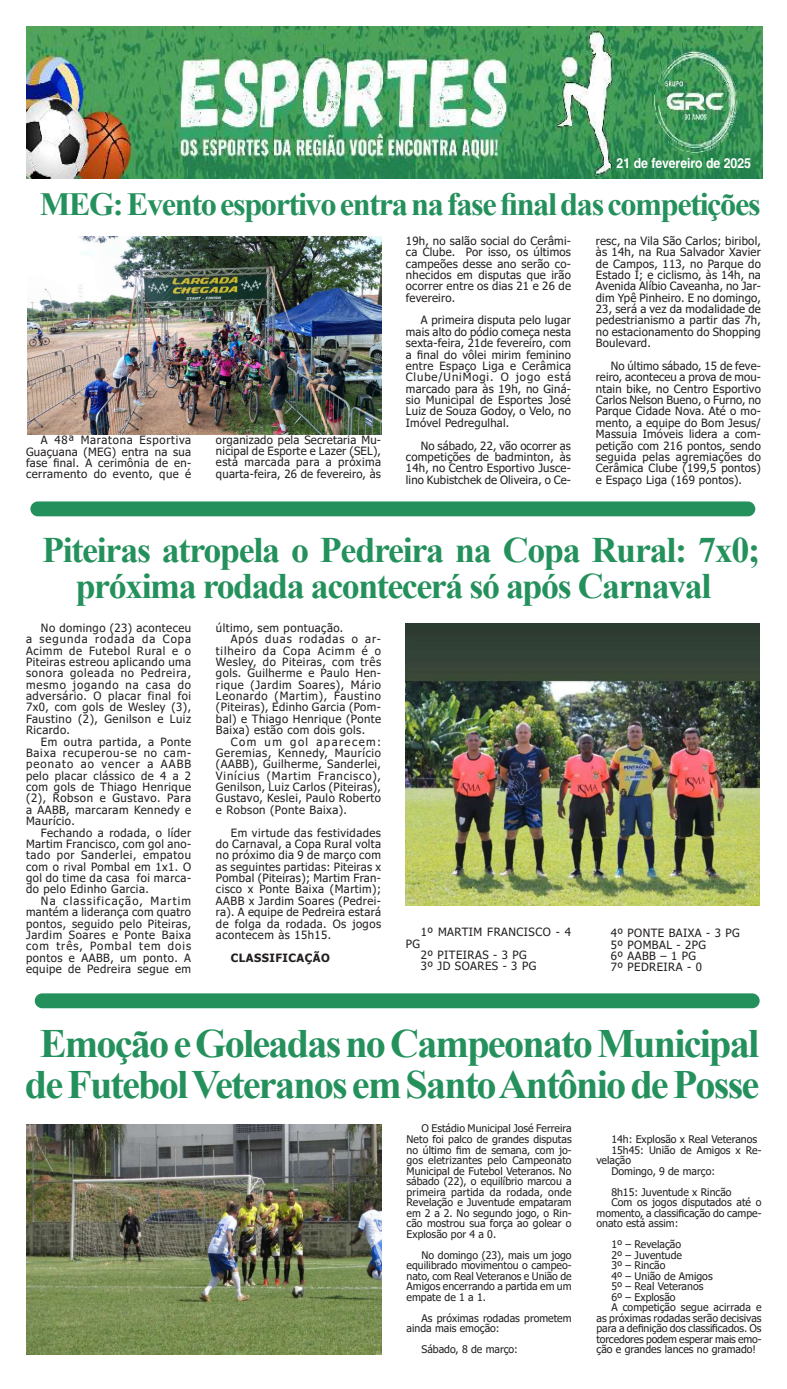
<style>
.page{position:relative;width:787px;height:1389px;background:#fff}
.page>*{position:absolute;margin:0;border:0;box-sizing:border-box;transform-origin:0 0}
.t1{font:700 40.25px/41.1px "Times New Roman";letter-spacing:-.045em;color:#24915c;text-align:center}
.t2{font:700 35.88px/35.9px "Times New Roman";letter-spacing:-.04em;color:#24915c;text-align:center}
.t3{font:700 32.38px "Times New Roman";letter-spacing:-.045em;color:#24915c}
.t4{font:700 13.91px "Helvetica";color:#fff;scale:.88 1}
.t5{font:11.38px/11.4px "Tahoma";letter-spacing:.04em;color:#231f20;text-align:justify}
.t6{font:11.38px "Tahoma";letter-spacing:.075em;color:#231f20}
.t7{font:11.38px "Tahoma";letter-spacing:.065em;color:#231f20}
.t8{font:11.38px "Tahoma";letter-spacing:.07em;color:#231f20}
.t9{font:11.38px "Tahoma";letter-spacing:.08em;color:#231f20}
.t10{font:11.38px "Tahoma";letter-spacing:.125em;color:#231f20}
.t11{font:700 11.38px "Tahoma";letter-spacing:.04em;color:#231f20}
.t12{font:10.5px/10.5px "Tahoma";color:#231f20;text-align:justify}
</style>
<div class="page">
<img style="left:26px;top:26px;width:735px;height:153px">
<div style="left:30px;top:501px;width:725px;height:15px;background:#24915c;border-radius:7px"></div>
<img style="left:406px;top:623px;width:353px;height:282px">
<img style="left:27px;top:236px;width:354px;height:199px">
<div style="left:35px;top:993px;width:724px;height:15px;background:#24915c;border-radius:7px"></div>
<img style="left:27px;top:1124px;width:354px;height:230px">
<p class="t4" style="left:616px;top:155px;width:154px">21 de fevereiro de 2025</p>
<h3 class="t3" style="left:40px;top:181px;width:722px">MEG: Evento esportivo entra na fase final das competições</h3>
<p class="t5" style="left:26px;top:435px;width:166px;text-indent:15px">A 48ª Maratona Esportiva Guaçuana (MEG) entra na sua fase final. A cerimônia de en&shy;cerramento do evento, que é</p>
<p class="t5" style="left:216px;top:434px;width:166px">organizado pela Secretaria Mu&shy;nicipal de Esporte e Lazer (SEL), está marcada para a próxima quarta-feira, 26 de fevereiro, às</p>
<p class="t5" style="left:406px;top:236px;width:166px">19h, no salão social do Cerâmi&shy;ca Clube. Por isso, os últimos campeões desse ano serão co&shy;nhecidos em disputas que irão ocorrer entre os dias 21 e 26 de fevereiro.</p>
<p class="t5" style="left:406px;top:315px;width:166px;text-indent:15px">A primeira disputa pelo lugar mais alto do pódio começa nesta sexta-feira, 21de fevereiro, com a final do vôlei mirim feminino entre Espaço Liga e Cerâmica Clube/UniMogi. O jogo está marcado para às 19h, no Giná&shy;sio Municipal de Esportes José Luiz de Souza Godoy, o Velo, no Imóvel Pedregulhal.</p>
<p class="t5" style="left:406px;top:440px;width:166px;text-indent:15px">No sábado, 22, vão ocorrer as competições de badminton, às 14h, no Centro Esportivo Jusce&shy;lino Kubistchek de Oliveira, o Ce-</p>
<p class="t5" style="left:595px;top:236px;width:166px">resc, na Vila São Carlos; biribol, às 14h, na Rua Salvador Xavier de Campos, 113, no Parque do Estado I; e ciclismo, às 14h, na Avenida Alíbio Caveanha, no Jar&shy;dim Ypê Pinheiro. E no domingo, 23, será a vez da modalidade de pedestrianismo a partir das 7h, no estacionamento do Shopping Boulevard.</p>
<p class="t5" style="left:595px;top:361px;width:166px;text-indent:15px">No último sábado, 15 de feve&shy;reiro, aconteceu a prova de mou&shy;ntain bike, no Centro Esportivo Carlos Nelson Bueno, o Furno, no Parque Cidade Nova. Até o mo&shy;mento, a equipe do Bom Jesus/ Massuia Imóveis lidera a com&shy;petição com 216 pontos, sendo seguida pelas agremiações do Cerâmica Clube (199,5 pontos) e Espaço Liga (169 pontos).</p>
<h2 class="t2" style="left:42px;top:531px;width:719px">Piteiras atropela o Pedreira na Copa Rural: 7x0; próxima rodada acontecerá só após Carnaval</h2>
<p class="t5" style="left:26px;top:623px;width:166px;text-indent:15px">No domingo (23) aconteceu a segunda rodada da Copa Acimm de Futebol Rural e o Piteiras estreou aplicando uma sonora goleada no Pedreira, mesmo jogando na casa do adversário. O placar final foi 7x0, com gols de Wesley (3), Faustino (2), Genilson e Luiz Ricardo.</p>
<p class="t5" style="left:26px;top:736px;width:166px;text-indent:15px">Em outra partida, a Ponte Baixa recuperou-se no cam&shy;peonato ao vencer a AABB pelo placar clássico de 4 a 2 com gols de Thiago Henrique (2), Robson e Gustavo. Para a AABB, marcaram Kennedy e Maurício.</p>
<p class="t5" style="left:26px;top:827px;width:166px;text-indent:15px">Fechando a rodada, o líder Martim Francisco, com gol ano&shy;tado por Sanderlei, empatou com o rival Pombal em 1x1. O gol do time da casa foi marca&shy;do pelo Edinho Garcia.</p>
<p class="t5" style="left:26px;top:896px;width:166px;text-indent:15px">Na classificação, Martim mantém a liderança com quatro pontos, seguido pelo Piteiras, Jardim Soares e Ponte Baixa com três, Pombal tem dois pontos e AABB, um ponto. A equipe de Pedreira segue em</p>
<p class="t5" style="left:216px;top:623px;width:129px">último, sem pontuação.</p>
<p class="t9" style="left:231px;top:631px;width:152px">Após duas rodadas o ar-</p>
<p class="t8" style="left:216px;top:643px;width:166px">tilheiro da Copa Acimm é o</p>
<p class="t5" style="left:216px;top:657px;width:166px">Wesley, do Piteiras, com três</p>
<p class="t5" style="left:216px;top:668px;width:166px">gols. Guilherme e Paulo Hen-</p>
<p class="t5" style="left:216px;top:680px;width:166px">rique (Jardim Soares), Mário</p>
<p class="t7" style="left:216px;top:688px;width:166px">Leonardo (Martim), Faustino</p>
<p class="t5" style="left:216px;top:702px;width:166px">(Piteiras), Edinho Garcia (Pom-</p>
<p class="t5" style="left:216px;top:714px;width:166px">bal) e Thiago Henrique (Ponte</p>
<p class="t5" style="left:216px;top:725px;width:151px">Baixa) estão com dois gols.</p>
<p class="t10" style="left:231px;top:734px;width:152px">Com um gol aparecem:</p>
<p class="t5" style="left:216px;top:748px;width:166px">Geremias, Kennedy, Maurício</p>
<p class="t5" style="left:216px;top:759px;width:166px">(AABB), Guilherme, Sanderlei,</p>
<p class="t6" style="left:216px;top:768px;width:166px">Vinícius (Martim Francisco),</p>
<p class="t5" style="left:216px;top:782px;width:166px">Genilson, Luiz Carlos (Piteiras),</p>
<p class="t5" style="left:216px;top:793px;width:166px">Gustavo, Keslei, Paulo Roberto</p>
<p class="t5" style="left:216px;top:805px;width:132px">e Robson (Ponte Baixa).</p>
<p class="t5" style="left:216px;top:827px;width:166px;text-indent:15px">Em virtude das festividades do Carnaval, a Copa Rural volta no próximo dia 9 de março com as seguintes partidas: Piteiras x Pombal (Piteiras); Martim Fran&shy;cisco x Ponte Baixa (Martim); AABB x Jardim Soares (Pedrei&shy;ra). A equipe de Pedreira estará de folga da rodada. Os jogos acontecem às 15h15.</p>
<p class="t11" style="left:231px;top:950px;width:100px">CLASSIFICAÇÃO</p>
<p class="t5" style="left:420px;top:927px;width:152px">1º MARTIM FRANCISCO - 4</p>
<p class="t5" style="left:406px;top:939px;width:16px">PG</p>
<p class="t5" style="left:420px;top:950px;width:117px">2º PITEIRAS - 3 PG<br>3º JD SOARES - 3 PG</p>
<p class="t5" style="left:610px;top:928px;width:131px;text-align:left">4º PONTE BAIXA - 3 PG<br>5º POMBAL - 2PG<br>6º AABB – 1 PG<br>7º PEDREIRA - 0</p>
<h1 class="t1" style="left:25px;top:1022px;width:735px">Emoção e Goleadas no Campeonato Municipal de Futebol Veteranos em Santo Antônio de Posse</h1>
<p class="t12" style="left:406px;top:1124px;width:166px;text-indent:15px">O Estádio Municipal José Ferreira Neto foi palco de grandes disputas no último fim de semana, com jo&shy;gos eletrizantes pelo Campeonato Municipal de Futebol Veteranos. No sábado (22), o equilíbrio marcou a primeira partida da rodada, onde Revelação e Juventude empataram em 2 a 2. No segundo jogo, o Rin&shy;cão mostrou sua força ao golear o Explosão por 4 a 0.</p>
<p class="t12" style="left:406px;top:1250px;width:166px;text-indent:15px">No domingo (23), mais um jogo equilibrado movimentou o campeo&shy;nato, com Real Veteranos e União de Amigos encerrando a partida em um empate de 1 a 1.</p>
<p class="t12" style="left:406px;top:1313px;width:166px;text-indent:15px">As próximas rodadas prometem ainda mais emoção:</p>
<p class="t12" style="left:421px;top:1345px;width:98px">Sábado, 8 de março:</p>
<p class="t12" style="left:611px;top:1135px;width:147px">14h: Explosão x Real Veteranos</p>
<p class="t12" style="left:611px;top:1145px;width:152px">15h45: União de Amigos x Re-</p>
<p class="t12" style="left:596px;top:1156px;width:36px">velação</p>
<p class="t12" style="left:611px;top:1166px;width:105px">Domingo, 9 de março:</p>
<p class="t12" style="left:611px;top:1187px;width:122px">8h15: Juventude x Rincão</p>
<p class="t12" style="left:611px;top:1198px;width:152px">Com os jogos disputados até o</p>
<p class="t12" style="left:596px;top:1208px;width:166px">momento, a classificação do campe-</p>
<p class="t12" style="left:596px;top:1219px;width:83px">onato está assim:</p>
<p class="t12" style="left:611px;top:1240px;width:71px">1º – Revelação</p>
<p class="t12" style="left:611px;top:1250px;width:72px">2º – Juventude</p>
<p class="t12" style="left:611px;top:1261px;width:56px">3º – Rincão</p>
<p class="t12" style="left:611px;top:1271px;width:103px">4º – União de Amigos</p>
<p class="t12" style="left:611px;top:1282px;width:93px">5º – Real Veteranos</p>
<p class="t12" style="left:611px;top:1292px;width:66px">6º – Explosão</p>
<p class="t12" style="left:611px;top:1303px;width:152px">A competição segue acirrada e</p>
<p class="t12" style="left:596px;top:1313px;width:166px">as próximas rodadas serão decisivas</p>
<p class="t12" style="left:596px;top:1324px;width:166px">para a definição dos classificados. Os</p>
<p class="t12" style="left:596px;top:1334px;width:166px">torcedores podem esperar mais emo-</p>
<p class="t12" style="left:596px;top:1345px;width:161px">ção e grandes lances no gramado!</p>
</div>
